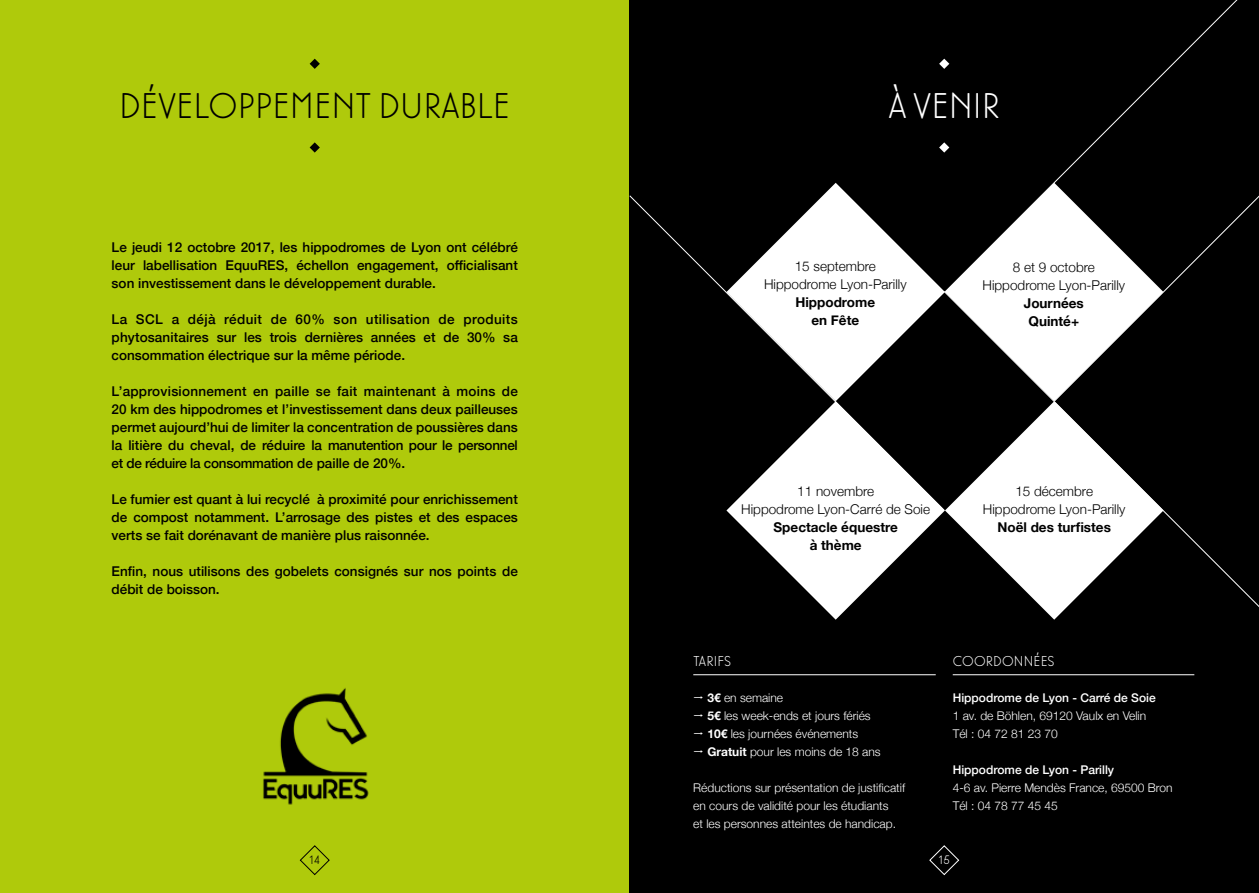
<style>
.page{position:relative;width:1259px;height:893px;background:#fff}
.page>*{position:absolute;margin:0;border:0;box-sizing:border-box;transform-origin:0 0}
.t1{font:37.5px "Elegant Lux Mager";color:#000}
.t2{font:37.5px "Elegant Lux Mager";color:#fff}
.t3{font:15px "Elegant Lux Mager";letter-spacing:.01em;color:#fff}
.t4{font:500 13.5px/18px "Helvetica Neue";color:#000;text-align:justify}
.t5{font:300 13.5px/18px "Helvetica Neue";color:#000;text-align:center}
.t6{font:700 13.5px/18px "Helvetica Neue";color:#000;text-align:center}
.t7{font:13.5px "Elegant Lux Mager";color:#000}
.t8{font:13.5px "Elegant Lux Mager";color:#fff}
.t9{font:300 12px/18px "Helvetica Neue";color:#fff}
.t10{font:500 12px "Helvetica Neue";color:#fff}
.s1{font-weight:700}
</style>
<div class="page">
<div style="left:0;top:0;width:629px;height:893px;background:#afca0b"></div>
<div style="left:629px;top:0;width:630px;height:893px;background:#000"></div>
<svg style="left:300px;top:845px;width:30px;height:30px"></svg>
<svg style="left:929px;top:845px;width:30px;height:30px"></svg>
<svg style="left:310px;top:59px;width:10px;height:10px"></svg>
<svg style="left:310px;top:142px;width:10px;height:11px"></svg>
<svg style="left:939px;top:59px;width:5px;height:10px"></svg>
<svg style="left:939px;top:142px;width:5px;height:11px"></svg>
<svg style="left:727px;top:511px;width:216px;height:109px;fill:#fff"></svg>
<img style="left:263px;top:688px;width:106px;height:117px">
<hr style="left:693px;top:674px;width:242px;height:1px;background:#fff">
<hr style="left:952px;top:674px;width:242px;height:1px;background:#fff">
<svg style="left:944px;top:0;width:315px;height:290px"></svg>
<svg style="left:629px;top:195px;width:316px;height:316px"></svg>
<svg style="left:943px;top:290px;width:316px;height:330px"></svg>
<h1 class="t1" style="left:119px;top:84px;width:392px">DÉVELOPPEMENT DURABLE</h1>
<h1 class="t2" style="left:888px;top:84px;width:113px">À VENIR</h1>
<p class="t4" style="left:112px;top:237px;width:408px">Le jeudi 12 octobre 2017, les hippodromes de Lyon ont célébré leur labellisation EquuRES, échellon engagement, officialisant son investissement dans le développement durable.</p>
<p class="t4" style="left:112px;top:309px;width:408px">La SCL a déjà réduit de 60% son utilisation de produits phytosanitaires sur les trois dernières années et de 30% sa consommation électrique sur la même période.</p>
<p class="t4" style="left:112px;top:381px;width:408px">L’approvisionnement en paille se fait maintenant à moins de 20 km des hippodromes et l’investissement dans deux pailleuses permet aujourd’hui de limiter la concentration de poussières dans la litière du cheval, de réduire la manutention pour le personnel et de réduire la consommation de paille de 20%.</p>
<p class="t4" style="left:112px;top:489px;width:408px">Le fumier est quant à lui recyclé à proximité pour enrichissement de compost notamment. L’arrosage des pistes et des espaces verts se fait dorénavant de manière plus raisonnée.</p>
<p class="t4" style="left:112px;top:561px;width:408px">Enfin, nous utilisons des gobelets consignés sur nos points de débit de boisson.</p>
<p class="t7" style="left:310px;top:852px;width:12px">14</p>
<p class="t5" style="left:764px;top:256px;width:144px">15 septembre<br>Hippodrome Lyon-Parilly</p>
<p class="t6" style="left:795px;top:293px;width:81px">Hippodrome en Fête</p>
<p class="t5" style="left:982px;top:257px;width:144px">8 et 9 octobre<br>Hippodrome Lyon-Parilly</p>
<p class="t6" style="left:1024px;top:294px;width:62px">Journées<br>Quinté+</p>
<p class="t5" style="left:741px;top:482px;width:190px">11 novembre<br>Hippodrome Lyon-Carré de Soie</p>
<p class="t6" style="left:773px;top:519px;width:126px">Spectacle équestre à thème</p>
<p class="t5" style="left:983px;top:482px;width:144px">15 décembre<br>Hippodrome Lyon-Parilly</p>
<p class="t6" style="left:997px;top:519px;width:115px">Noël des turfistes</p>
<p class="t3" style="left:693px;top:652px;width:39px">TARIFS</p>
<p class="t9" style="left:707px;top:688px;width:175px"><span class="s1">3€</span> en semaine<br><span class="s1">5€</span> les week-ends et jours fériés<br><span class="s1">10€</span> les journées événements<br><span class="s1">Gratuit</span> pour les moins de 18 ans</p>
<p class="t9" style="left:693px;top:778px;width:213px">Réductions sur présentation de justificatif en cours de validité pour les étudiants<br>et les personnes atteintes de handicap.</p>
<p class="t3" style="left:953px;top:652px;width:103px">COORDONNÉES</p>
<p class="t10" style="left:952px;top:688px;width:204px">Hippodrome de Lyon - Carré de Soie</p>
<p class="t9" style="left:952px;top:706px;width:195px">1 av. de Böhlen, 69120 Vaulx en Velin<br>Tél : 04 72 81 23 70</p>
<p class="t10" style="left:952px;top:760px;width:163px">Hippodrome de Lyon - Parilly</p>
<p class="t9" style="left:952px;top:778px;width:221px">4-6 av. Pierre Mendès France, 69500 Bron<br>Tél : 04 78 77 45 45</p>
<p class="t8" style="left:938px;top:852px;width:13px">15</p>
</div>
